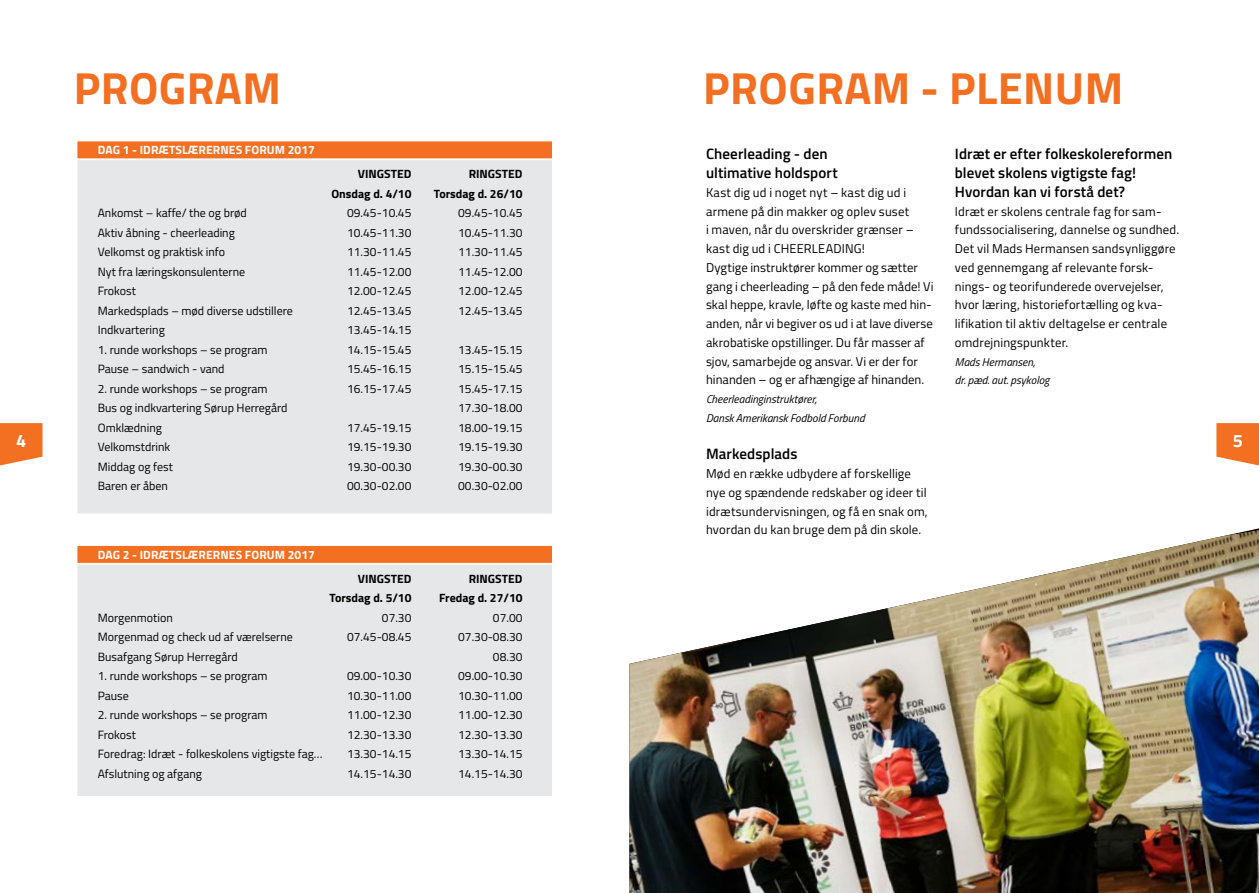
<style>
.page{position:relative;width:1259px;height:893px;background:#fff}
.page>*{position:absolute;margin:0;border:0;box-sizing:border-box;transform-origin:0 0}
.t1{font:700 45px "Titillium";letter-spacing:.01em;color:#f36f21}
.t2{font:700 18px "Titillium";color:#fff}
.t3{font:600 15px/18.8px "Titillium";letter-spacing:.005em;color:#000}
.t4{font:12.75px/18.8px "Titillium";letter-spacing:.01em;color:#000}
.t5{font:12px "Titillium";color:#000}
.t6{font:700 12px/19.5px "Titillium";color:#000}
.t7{font:700 12px "Titillium";letter-spacing:.01em;color:#fff}
.t8{font:italic 11.25px/18.8px "Titillium";color:#000}
</style>
<div class="page">
<img style="left:629px;top:530px;width:630px;height:363px">
<svg style="left:1216px;top:423px;width:43px;height:43px;background:#f4813d"></svg>
<svg style="left:0;top:423px;width:43px;height:42px;background:#f47e38"></svg>
<div style="left:77px;top:159px;width:476px;height:355px;background:#e6e7e8;border:1px solid #fff"></div>
<div style="left:77px;top:141px;width:476px;height:18px;background:#f36f21"></div>
<div style="left:77px;top:564px;width:476px;height:233px;background:#e6e7e8;border:1px solid #fff"></div>
<div style="left:77px;top:545px;width:476px;height:19px;background:#f36f21;border:1px solid #fff"></div>
<h1 class="t1" style="left:74px;top:54px;width:209px">PROGRAM</h1>
<h1 class="t1" style="left:703px;top:54px;width:421px">PROGRAM - PLENUM</h1>
<p class="t7" style="left:98px;top:141px;width:8px">DAG</p>
<p class="t7" style="left:123px;top:141px;width:193px">1 - IDRÆTSLÆRERNES FORUM 2017</p>
<p class="t3" style="left:955px;top:144px;width:219px">Idræt er efter folkeskolereformen blevet skolens vigtigste fag!<br>Hvordan kan vi forstå det?</p>
<p class="t4" style="left:955px;top:201px;width:226px">Idræt er skolens centrale fag for sam&shy;fundssocialisering, dannelse og sundhed.<br>Det vil Mads Hermansen sandsynliggøre ved gennemgang af relevante forsk&shy;nings- og teorifunderede overvejelser, hvor læring, historiefortælling og kva&shy;lifikation til aktiv deltagelse er centrale omdrejningspunkter.</p>
<p class="t8" style="left:955px;top:352px;width:96px">Mads Hermansen,<br>dr. pæd. aut. psykolog</p>
<p class="t3" style="left:706px;top:144px;width:133px">Cheerleading - den ultimative holdsport</p>
<p class="t4" style="left:706px;top:182px;width:229px">Kast dig ud i noget nyt – kast dig ud i armene på din makker og oplev suset<br>i maven, når du overskrider grænser – kast dig ud i CHEERLEADING!<br>Dygtige instruktører kommer og sætter gang i cheerleading – på den fede måde! Vi skal heppe, kravle, løfte og kaste med hin&shy;anden, når vi begiver os ud i at lave diverse akrobatiske opstillinger. Du får masser af sjov, samarbejde og ansvar. Vi er der for hinanden – og er afhængige af hinanden.</p>
<p class="t8" style="left:706px;top:389px;width:160px">Cheerleadinginstruktører,<br>Dansk Amerikansk Fodbold Forbund</p>
<p class="t3" style="left:706px;top:444px;width:93px">Markedsplads</p>
<p class="t4" style="left:706px;top:464px;width:223px">Mød en række udbydere af forskellige nye og spændende redskaber og ideer til idrætsundervisningen, og få en snak om, hvordan du kan bruge dem på din skole.</p>
<p class="t6" style="left:331px;top:163px;width:192px;text-indent:145px">INGSTED<br>ONSDAG D. 4/10 TORSDAG D. 26/10</p>
<p class="t6" style="left:358px;top:163px;width:19px">VINGSTED</p>
<p class="t6" style="left:414px;top:163px;width:32px">R</p>
<p class="t5" style="left:98px;top:204px;width:150px">Ankomst – kaffe/ the og brød</p>
<p class="t5" style="left:347px;top:204px;width:66px">09.45-10.45</p>
<p class="t5" style="left:458px;top:204px;width:66px">09.45-10.45</p>
<p class="t5" style="left:98px;top:224px;width:139px">Aktiv åbning - cheerleading</p>
<p class="t5" style="left:347px;top:224px;width:66px">10.45-11.30</p>
<p class="t5" style="left:458px;top:224px;width:66px">10.45-11.30</p>
<p class="t5" style="left:98px;top:243px;width:129px">Velkomst og praktisk info</p>
<p class="t5" style="left:347px;top:243px;width:66px">11.30-11.45</p>
<p class="t5" style="left:458px;top:243px;width:66px">11.30-11.45</p>
<p class="t5" style="left:98px;top:263px;width:149px">Nyt fra læringskonsulenterne</p>
<p class="t5" style="left:347px;top:263px;width:66px">11.45-12.00</p>
<p class="t5" style="left:458px;top:263px;width:66px">11.45-12.00</p>
<p class="t5" style="left:98px;top:282px;width:40px">Frokost</p>
<p class="t5" style="left:347px;top:282px;width:66px">12.00-12.45</p>
<p class="t5" style="left:458px;top:282px;width:66px">12.00-12.45</p>
<p class="t5" style="left:98px;top:302px;width:197px">Markedsplads – mød diverse udstillere</p>
<p class="t5" style="left:347px;top:302px;width:66px">12.45-13.45</p>
<p class="t5" style="left:458px;top:302px;width:66px">12.45-13.45</p>
<p class="t5" style="left:98px;top:321px;width:68px">Indkvartering</p>
<p class="t5" style="left:347px;top:321px;width:66px">13.45-14.15</p>
<p class="t5" style="left:98px;top:341px;width:171px">1. runde workshops – se program</p>
<p class="t5" style="left:347px;top:341px;width:66px">14.15-15.45</p>
<p class="t5" style="left:458px;top:341px;width:66px">13.45-15.15</p>
<p class="t5" style="left:98px;top:360px;width:128px">Pause – sandwich - vand</p>
<p class="t5" style="left:347px;top:360px;width:66px">15.45-16.15</p>
<p class="t5" style="left:458px;top:360px;width:66px">15.15-15.45</p>
<p class="t5" style="left:98px;top:380px;width:171px">2. runde workshops – se program</p>
<p class="t5" style="left:347px;top:380px;width:66px">16.15-17.45</p>
<p class="t5" style="left:458px;top:380px;width:66px">15.45-17.15</p>
<p class="t5" style="left:98px;top:399px;width:191px">Bus og indkvartering Sørup Herregård</p>
<p class="t5" style="left:458px;top:399px;width:66px">17.30-18.00</p>
<p class="t5" style="left:98px;top:419px;width:66px">Omklædning</p>
<p class="t5" style="left:347px;top:419px;width:66px">17.45-19.15</p>
<p class="t5" style="left:458px;top:419px;width:66px">18.00-19.15</p>
<p class="t5" style="left:98px;top:438px;width:74px">Velkomstdrink</p>
<p class="t5" style="left:347px;top:438px;width:66px">19.15-19.30</p>
<p class="t5" style="left:458px;top:438px;width:66px">19.15-19.30</p>
<p class="t5" style="left:98px;top:458px;width:77px">Middag og fest</p>
<p class="t5" style="left:347px;top:458px;width:66px">19.30-00.30</p>
<p class="t5" style="left:458px;top:458px;width:66px">19.30-00.30</p>
<p class="t5" style="left:98px;top:477px;width:72px">Baren er åben</p>
<p class="t5" style="left:347px;top:477px;width:66px">00.30-02.00</p>
<p class="t5" style="left:458px;top:477px;width:66px">00.30-02.00</p>
<h2 class="t2" style="left:16px;top:427px;width:12px">4</h2>
<h2 class="t2" style="left:1232px;top:427px;width:12px">5</h2>
<p class="t7" style="left:98px;top:546px;width:8px">DAG</p>
<p class="t7" style="left:123px;top:546px;width:193px">2 - IDRÆTSLÆRERNES FORUM 2017</p>
<p class="t6" style="left:358px;top:568px;width:19px">VINGSTED</p>
<p class="t6" style="left:414px;top:568px;width:32px">R</p>
<p class="t6" style="left:476px;top:568px;width:12px">INGSTED</p>
<p class="t6" style="left:329px;top:587px;width:83px">TORSDAG D. 5/10</p>
<p class="t6" style="left:439px;top:587px;width:85px">FREDAG D. 27/10</p>
<p class="t5" style="left:98px;top:608px;width:77px">Morgenmotion</p>
<p class="t5" style="left:382px;top:608px;width:31px">07.30</p>
<p class="t5" style="left:493px;top:608px;width:31px">07.00</p>
<p class="t5" style="left:98px;top:628px;width:197px">Morgenmad og check ud af værelserne</p>
<p class="t5" style="left:347px;top:628px;width:66px">07.45-08.45</p>
<p class="t5" style="left:458px;top:628px;width:66px">07.30-08.30</p>
<p class="t5" style="left:98px;top:647px;width:141px">Busafgang Sørup Herregård</p>
<p class="t5" style="left:493px;top:647px;width:31px">08.30</p>
<p class="t5" style="left:98px;top:667px;width:171px">1. runde workshops – se program</p>
<p class="t5" style="left:347px;top:667px;width:66px">09.00-10.30</p>
<p class="t5" style="left:458px;top:667px;width:66px">09.00-10.30</p>
<p class="t5" style="left:98px;top:686px;width:33px">Pause</p>
<p class="t5" style="left:347px;top:686px;width:66px">10.30-11.00</p>
<p class="t5" style="left:458px;top:686px;width:66px">10.30-11.00</p>
<p class="t5" style="left:98px;top:706px;width:171px">2. runde workshops – se program</p>
<p class="t5" style="left:347px;top:706px;width:66px">11.00-12.30</p>
<p class="t5" style="left:458px;top:706px;width:66px">11.00-12.30</p>
<p class="t5" style="left:98px;top:725px;width:40px">Frokost</p>
<p class="t5" style="left:347px;top:725px;width:66px">12.30-13.30</p>
<p class="t5" style="left:458px;top:725px;width:66px">12.30-13.30</p>
<p class="t5" style="left:98px;top:745px;width:226px">Foredrag: Idræt - folkeskolens vigtigste fag…</p>
<p class="t5" style="left:347px;top:745px;width:66px">13.30-14.15</p>
<p class="t5" style="left:458px;top:745px;width:66px">13.30-14.15</p>
<p class="t5" style="left:98px;top:764px;width:106px">Afslutning og afgang</p>
<p class="t5" style="left:347px;top:764px;width:66px">14.15-14.30</p>
<p class="t5" style="left:458px;top:764px;width:66px">14.15-14.30</p>
</div>
